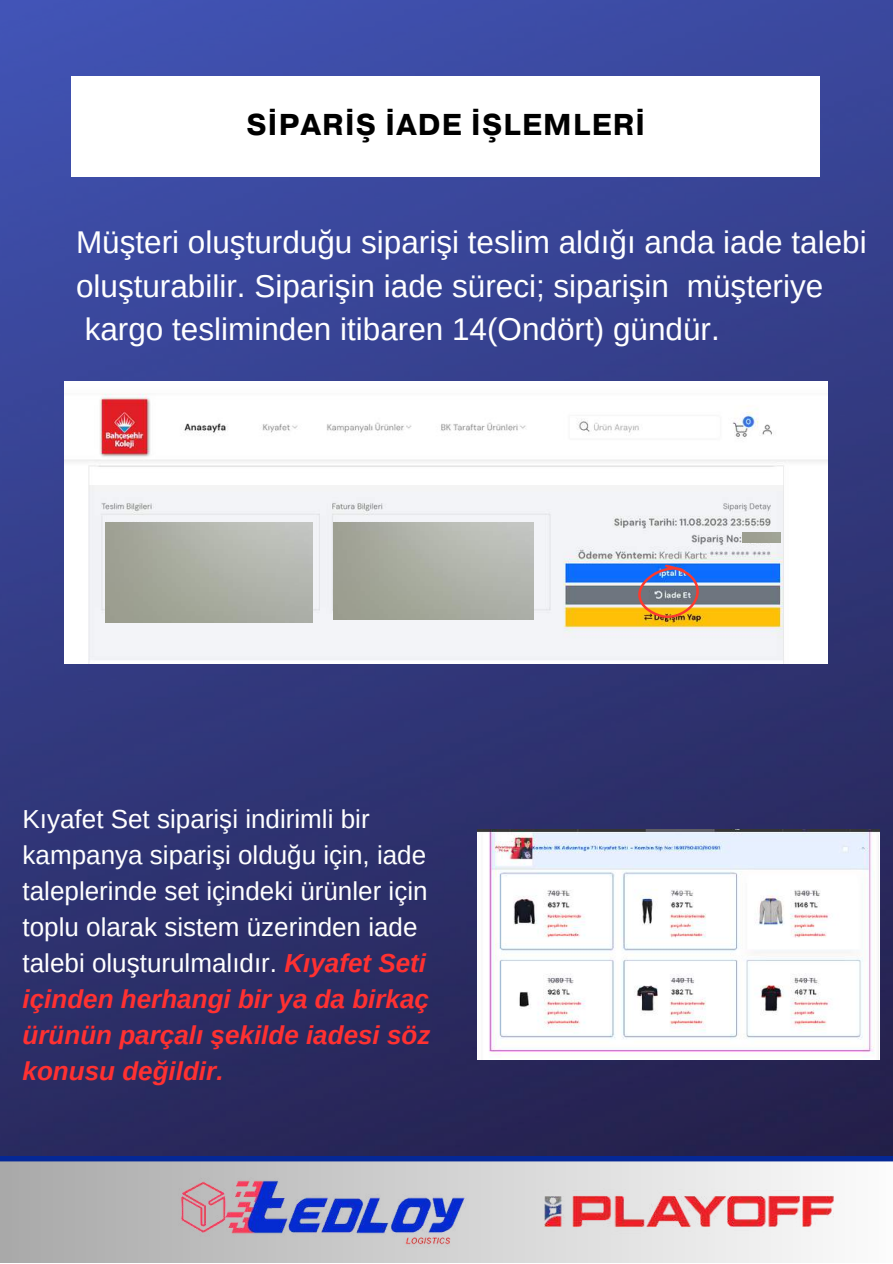
<style>
.page{position:relative;width:893px;height:1264px;background:#fff}
.page>*{position:absolute;margin:0;border:0;box-sizing:border-box;transform-origin:0 0}
.t1{font:31.5px/43.8px "Arimo";color:#fff}
.t2{font:700 30px "Pragmatica";letter-spacing:.04em;color:#000}
.t3{font:25.95px/36px "Arimo";color:#fff}
.s1{font-weight:700;font-style:italic;color:#ff3131}
</style>
<div class="page">
<img style="left:0;top:0;width:892px;height:1156px">
<div style="left:72px;top:77px;width:747px;height:100px;background:#fff"></div>
<img style="left:65px;top:382px;width:762px;height:281px">
<img style="left:105px;top:522px;width:207px;height:100px">
<img style="left:333px;top:522px;width:200px;height:97px">
<img style="left:742px;top:532px;width:38px;height:10px">
<img style="left:638px;top:564px;width:61px;height:54px">
<img style="left:478px;top:829px;width:401px;height:230px">
<svg style="left:0;top:1156px;width:892px;height:106px"></svg>
<img style="left:162px;top:1156px;width:341px;height:106px">
<img style="left:503px;top:1165px;width:351px;height:89px">
<p class="t2" style="left:246px;top:105px;width:400px">SİPARİŞ İADE İŞLEMLERİ</p>
<p class="t1" style="left:76px;top:220px;width:792px">Müşteri oluşturduğu siparişi teslim aldığı anda iade talebi oluşturabilir. Siparişin iade süreci; siparişin müşteriye kargo tesliminden itibaren 14(Ondört) gündür.</p>
<p class="t3" style="left:23px;top:800px;width:409px">Kıyafet Set siparişi indirimli bir kampanya siparişi olduğu için, iade taleplerinde set içindeki ürünler için toplu olarak sistem üzerinden iade talebi oluşturulmalıdır. <span class="s1">Kıyafet Seti içinden herhangi bir ya da birkaç ürünün parçalı şekilde iadesi söz konusu değildir.</span></p>
</div>
